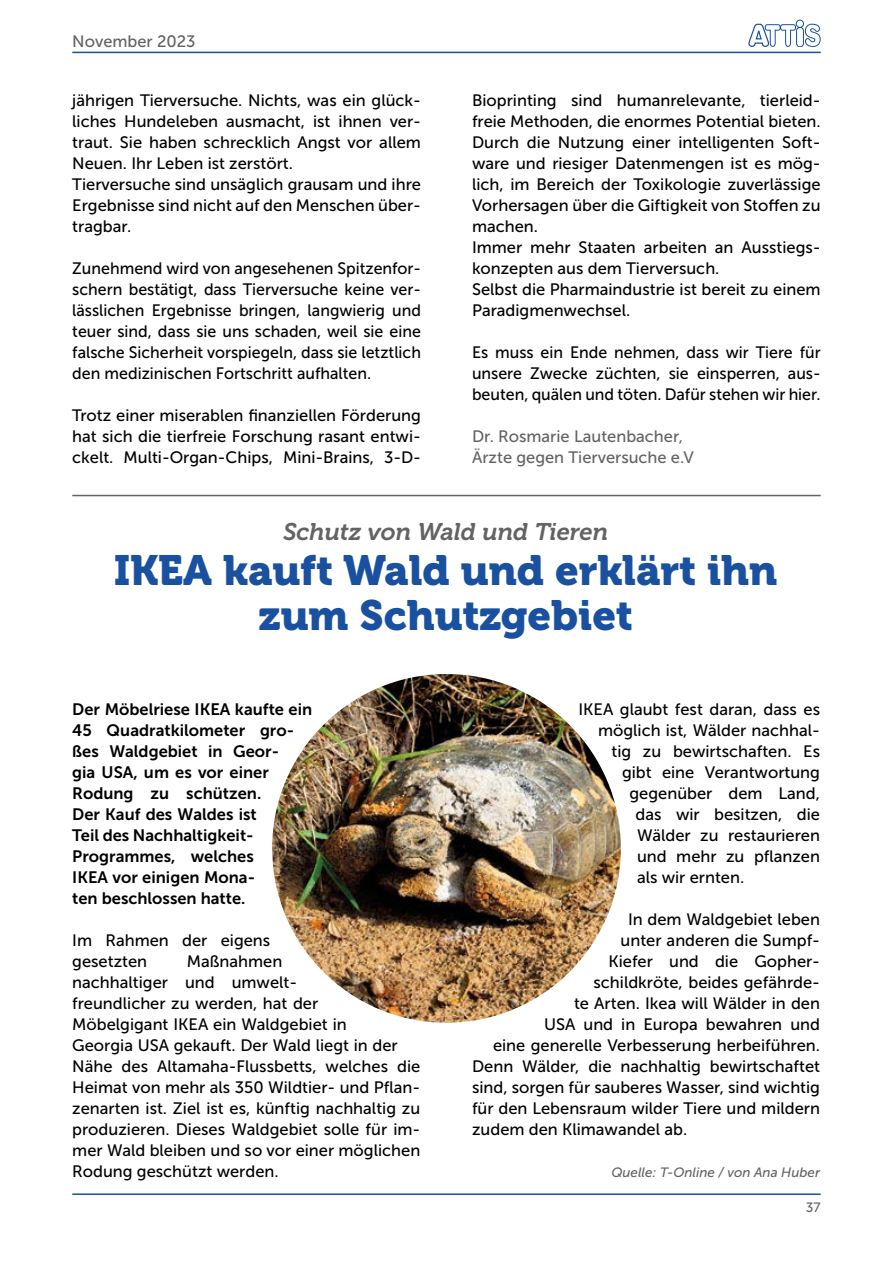
<style>
.page{position:relative;width:893px;height:1263px;background:#fff}
.page>*{position:absolute;margin:0;border:0;box-sizing:border-box;transform-origin:0 0}
.t1{font:42px/45px "Museo 900";color:#1951a0;text-align:center}
.t2{font:italic 24px "Museo 700";color:#646363}
.t3{font:16.5px/21px "Museo Sans 500";color:#000}
.t4{font:16.5px/21px "Museo Sans 700";color:#000}
.t5{font:16.5px/21px "Museo Sans 500";color:#646363}
.t6{font:italic 13.5px "Museo Sans 500";color:#646363}
.t7{font:13.5px "Museo Sans 500";color:#646363}
</style>
<div class="page">
<svg style="left:748px;top:20px;width:73px;height:27px"></svg>
<hr style="left:72px;top:52px;width:749px;height:1px;background:#1951a0">
<hr style="left:72px;top:1193px;width:749px;height:2px;background:#1951a0">
<hr style="left:72px;top:495px;width:749px;height:1px;background:#646363">
<img style="left:272px;top:674px;width:349px;height:349px;border-radius:174px">
<p class="t5" style="left:72px;top:31px;width:125px">November 2023</p>
<p class="t3" style="left:72px;top:90px;width:350px">jährigen Tierversuche. Nichts, was ein glück&shy;liches Hundeleben ausmacht, ist ihnen ver&shy;traut. Sie haben schrecklich Angst vor allem Neuen. Ihr Leben ist zerstört.<br>Tierversuche sind unsäglich grausam und ihre Ergebnisse sind nicht auf den Menschen über&shy;tragbar.</p>
<p class="t3" style="left:72px;top:258px;width:350px;text-align:justify">Zunehmend wird von angesehenen Spitzenfor&shy;schern bestätigt, dass Tierversuche keine ver&shy;lässlichen Ergebnisse bringen, langwierig und teuer sind, dass sie uns schaden, weil sie eine falsche Sicherheit vorspiegeln, dass sie letztlich den medizinischen Fortschritt aufhalten.</p>
<p class="t3" style="left:72px;top:405px;width:350px;text-align:justify">Trotz einer miserablen finanziellen Förderung hat sich die tierfreie Forschung rasant entwi&shy;ckelt. Multi-Organ-Chips, Mini-Brains, 3-D-</p>
<p class="t3" style="left:472px;top:90px;width:350px">Bioprinting sind humanrelevante, tierleid&shy;freie Methoden, die enormes Potential bieten.<br>Durch die Nutzung einer intelligenten Soft&shy;ware und riesiger Datenmengen ist es mög&shy;lich, im Bereich der Toxikologie zuverlässige Vorhersagen über die Giftigkeit von Stoffen zu machen.<br>Immer mehr Staaten arbeiten an Ausstiegs&shy;konzepten aus dem Tierversuch.<br>Selbst die Pharmaindustrie ist bereit zu einem Paradigmenwechsel.</p>
<p class="t3" style="left:472px;top:342px;width:350px;text-align:justify">Es muss ein Ende nehmen, dass wir Tiere für unsere Zwecke züchten, sie einsperren, aus&shy;beuten, quälen und töten. Dafür stehen wir hier.</p>
<p class="t5" style="left:472px;top:426px;width:223px">Dr. Rosmarie Lautenbacher,<br>Ärzte gegen Tierversuche e.V</p>
<h2 class="t2" style="left:283px;top:518px;width:326px">Schutz von Wald und Tieren</h2>
<h1 class="t1" style="left:114px;top:548px;width:665px">IKEA kauft Wald und erklärt ihn zum Schutzgebiet</h1>
<p class="t4" style="left:72px;top:699px;width:241px">Der Möbelriese IKEA kaufte ein<br>45 Quadratkilometer gro&shy;ßes Waldgebiet in Geor-<br>gia USA, um es vor einer<br>Rodung zu schützen.<br>Der Kauf des Waldes ist<br>Teil des Nachhaltigkeit-<br>Programmes, welches<br>IKEA vor einigen Mona-<br>ten beschlossen hatte.</p>
<p class="t3" style="left:72px;top:930px;width:200px">Im Rahmen der eigens gesetzten</p>
<p class="t3" style="left:72px;top:951px;width:350px;text-indent:114px">Maßnahmen<br>nachhaltiger und umwelt-<br>freundlicher zu werden, hat der<br>Möbelgigant IKEA ein Waldgebiet in<br>Georgia USA gekauft. Der Wald liegt in der Nähe des Altamaha-Flussbetts, welches die Heimat von mehr als 350 Wildtier- und Pflan&shy;zenarten ist. Ziel ist es, künftig nachhaltig zu produzieren. Dieses Waldgebiet solle für im&shy;mer Wald bleiben und so vor einer möglichen Rodung geschützt werden.</p>
<p class="t3" style="left:578px;top:699px;width:243px">IKEA glaubt fest daran, dass es</p>
<p class="t3" style="left:598px;top:720px;width:224px">möglich ist, Wälder nachhal-</p>
<p class="t3" style="left:611px;top:741px;width:210px">tig zu bewirtschaften. Es</p>
<p class="t3" style="left:622px;top:762px;width:199px">gibt eine Verantwortung</p>
<p class="t3" style="left:629px;top:783px;width:192px">gegenüber dem Land,</p>
<p class="t3" style="left:635px;top:804px;width:186px">das wir besitzen, die</p>
<p class="t3" style="left:637px;top:825px;width:184px">Wälder zu restaurieren</p>
<p class="t3" style="left:637px;top:846px;width:185px">und mehr zu pflanzen</p>
<p class="t3" style="left:637px;top:867px;width:109px">als wir ernten.</p>
<p class="t3" style="left:628px;top:909px;width:193px">In dem Waldgebiet leben</p>
<p class="t3" style="left:620px;top:930px;width:201px">unter anderen die Sumpf-</p>
<p class="t3" style="left:608px;top:951px;width:213px">Kiefer und die Gopher-</p>
<p class="t3" style="left:593px;top:972px;width:228px">schildkröte, beides gefährde-</p>
<p class="t3" style="left:574px;top:993px;width:248px">te Arten. Ikea will Wälder in den</p>
<p class="t3" style="left:544px;top:1014px;width:278px">USA und in Europa bewahren und</p>
<p class="t3" style="left:493px;top:1035px;width:329px">eine generelle Verbesserung herbeiführen.</p>
<p class="t3" style="left:472px;top:1056px;width:350px">Denn Wälder, die nachhaltig bewirtschaftet</p>
<p class="t3" style="left:472px;top:1077px;width:350px">sind, sorgen für sauberes Wasser, sind wichtig</p>
<p class="t3" style="left:472px;top:1098px;width:349px">für den Lebensraum wilder Tiere und mildern</p>
<p class="t3" style="left:472px;top:1119px;width:217px">zudem den Klimawandel ab.</p>
<p class="t6" style="left:611px;top:1165px;width:210px">Quelle: T-Online / von Ana Huber</p>
<p class="t7" style="left:806px;top:1200px;width:16px">37</p>
</div>
